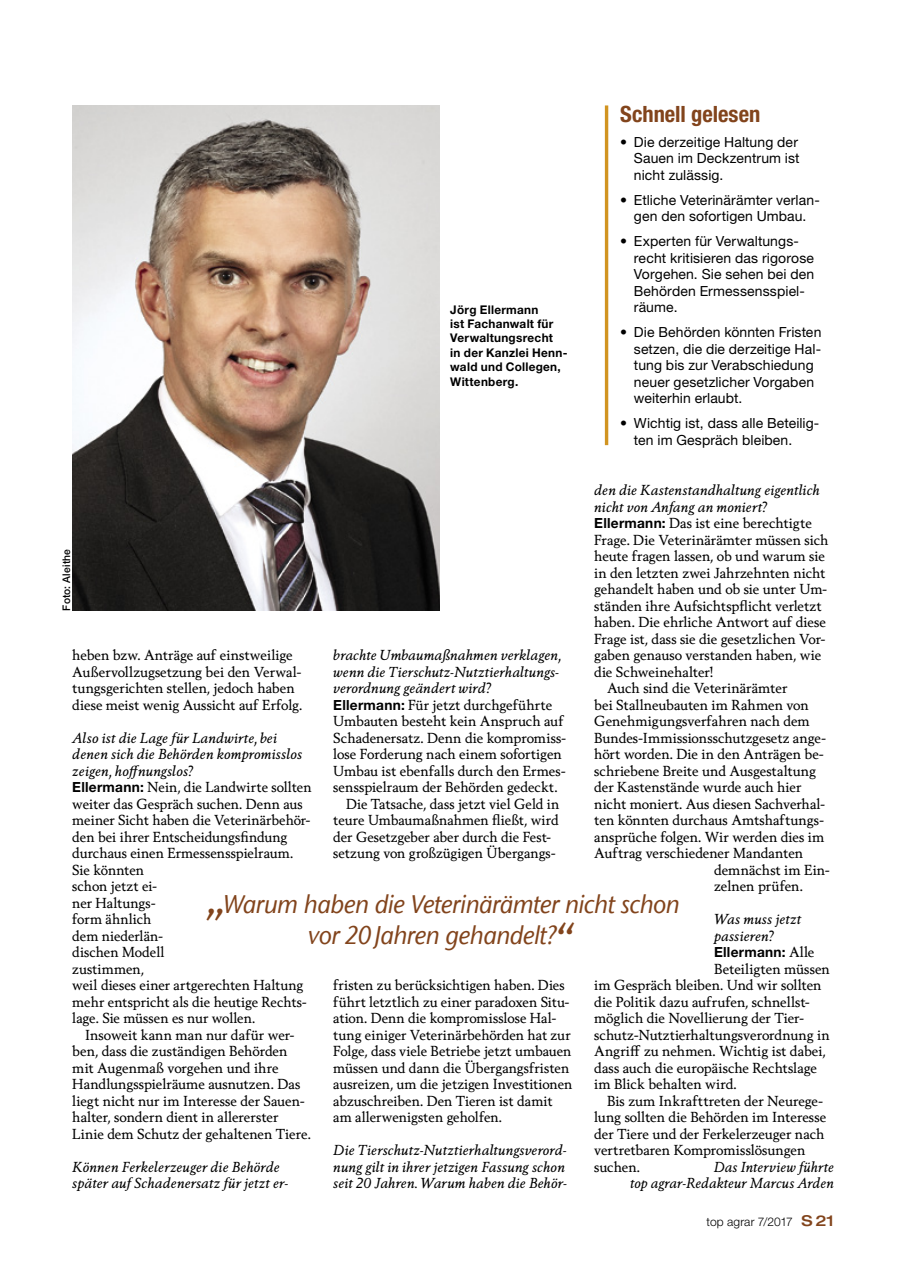
<style>
.page{position:relative;width:902px;height:1263px;background:#fff}
.page>*{position:absolute;margin:0;border:0;box-sizing:border-box;transform-origin:0 0}
.Zitat{font:italic 500 25.5px/31.5px "Stone Sans IIITC Com";letter-spacing:-.015em;color:#82441c;text-align:center;scale:.96 1}
.Schnell_gelesen_Tite{font:700 condensed 22.5px "Helvetica Neue LT Pro";color:#82441c}
.Interview_Antwort{font:13.95px/16.5px "Berling Nova Text Pro";color:#000}
.Flattersatz{font:13.95px/16.5px "Berling Nova Text Pro";letter-spacing:.005em;color:#000}
.Interview_Frage{font:italic 13.95px/16.5px "Berling Nova Text Pro";letter-spacing:.005em;color:#000}
.t1{font:13.95px/16.5px "Helvetica Neue LT Pro";letter-spacing:.01em;color:#000}
.Flattersatz-2{font:italic 13.95px/16.5px "Berling Nova Text Pro";letter-spacing:.005em;color:#000;text-align:right}
.Interview_Antwort-2{font:700 13.95px "Helvetica Neue LT Pro";letter-spacing:.02em;color:#000}
.BU{font:700 12px/14.4px "Helvetica Neue LT Pro";letter-spacing:.025em;color:#000}
.t2{font:300 12px "Helvetica Neue LT Pro";letter-spacing:.01em;color:#000}
.Bildnachweis{font:500 10.5px "Helvetica Neue LT Pro";letter-spacing:.02em;color:#000}
.s1{font-family:"Helvetica Neue LT Pro";font-weight:700}
.s2{font-family:"Berling Nova Text Pro";font-weight:400}
.s3{font-style:normal;font-size:40.5px}
.s4{font-weight:500;font-stretch:expanded;font-size:15px;color:#82441c}
</style>
<div class="page">
<svg style="left:604px;top:105px;width:4px;height:340px"></svg>
<img style="left:72px;top:105px;width:367px;height:505px">
<p class="BU" style="left:450px;top:302px;width:119px">Jörg Ellermann<br>ist Fachanwalt für<br>Verwaltungsrecht<br>in der Kanzlei Henn&shy;wald und Collegen,<br>Wittenberg.</p>
<p class="Schnell_gelesen_Tite" style="left:620px;top:100px;width:141px">Schnell gelesen</p>
<p class="t1" style="left:634px;top:133px;width:167px;text-indent:-14px">• Die derzeitige Haltung der<br>Sauen im Deckzentrum ist nicht zulässig.</p>
<p class="t1" style="left:620px;top:191px;width:201px;text-align:center">• Etliche Veterinärämter verlan&shy;gen den sofortigen Umbau.</p>
<p class="t1" style="left:634px;top:233px;width:182px;text-indent:-14px">• Experten für Verwaltungs&shy;recht kritisieren das rigorose<br>Vorgehen. Sie sehen bei den<br>Behörden Ermessensspiel&shy;räume.</p>
<p class="t1" style="left:634px;top:324px;width:189px;text-indent:-14px">• Die Behörden könnten Fristen setzen, die die derzeitige Hal&shy;tung bis zur Verabschiedung neuer gesetzlicher Vorgaben weiterhin erlaubt.</p>
<p class="t1" style="left:634px;top:415px;width:187px;text-indent:-14px">• Wichtig ist, dass alle Beteilig&shy;ten im Gespräch bleiben.</p>
<p class="Interview_Frage" style="left:594px;top:482px;width:227px">den die Kastenstandhaltung eigentlich nicht von Anfang an moniert?</p>
<p class="Interview_Antwort" style="left:594px;top:514px;width:236px"><span class="s1">Ellermann:</span> Das ist eine berechtigte Frage. Die Veterinärämter müssen sich heute fragen lassen, ob und warum sie in den letzten zwei Jahrzehnten nicht gehandelt haben und ob sie unter Um&shy;ständen ihre Aufsichtspflicht verletzt haben. Die ehrliche Antwort auf diese Frage ist, dass sie die gesetzlichen Vor&shy;gaben genauso verstanden haben, wie die Schweinehalter!</p>
<p class="Flattersatz" style="left:607px;top:679px;width:182px">Auch sind die Veterinärämter</p>
<p class="Flattersatz" style="left:594px;top:696px;width:216px">bei Stallneubauten im Rahmen von</p>
<p class="Flattersatz" style="left:594px;top:712px;width:217px">Genehmigungsverfahren nach dem</p>
<p class="Flattersatz" style="left:594px;top:729px;width:233px">Bundes-Immissionsschutzgesetz ange-</p>
<p class="Flattersatz" style="left:594px;top:745px;width:231px">hört worden. Die in den Anträgen be-</p>
<p class="Flattersatz" style="left:594px;top:762px;width:223px">schriebene Breite und Ausgestaltung</p>
<p class="Flattersatz" style="left:594px;top:778px;width:209px">der Kastenstände wurde auch hier</p>
<p class="Flattersatz" style="left:594px;top:795px;width:232px">nicht moniert. Aus diesen Sachverhal-</p>
<p class="Flattersatz" style="left:594px;top:811px;width:231px">ten könnten durchaus Amtshaftungs-</p>
<p class="Flattersatz" style="left:594px;top:828px;width:232px">ansprüche folgen. Wir werden dies im</p>
<p class="Flattersatz" style="left:594px;top:844px;width:210px">Auftrag verschiedener Mandanten</p>
<p class="Flattersatz" style="left:714px;top:861px;width:117px">demnächst im Ein-</p>
<p class="Flattersatz" style="left:714px;top:877px;width:90px">zelnen prüfen.</p>
<p class="Interview_Frage" style="left:714px;top:911px;width:89px">Was muss jetzt passieren?</p>
<p class="Interview_Antwort-2" style="left:714px;top:943px;width:102px">Ellermann: <span class="s2">Alle</span></p>
<p class="Interview_Antwort" style="left:714px;top:960px;width:117px">Beteiligten müssen</p>
<p class="Interview_Antwort" style="left:594px;top:976px;width:229px">im Gespräch bleiben. Und wir sollten</p>
<p class="Interview_Antwort" style="left:594px;top:993px;width:217px">die Politik dazu aufrufen, schnellst-</p>
<p class="Interview_Antwort" style="left:594px;top:1009px;width:211px">möglich die Novellierung der Tier-</p>
<p class="Interview_Antwort" style="left:594px;top:1026px;width:237px">schutz-Nutztierhaltungsverordnung in</p>
<p class="Interview_Antwort" style="left:594px;top:1042px;width:233px">Angriff zu nehmen. Wichtig ist dabei,</p>
<p class="Interview_Antwort" style="left:594px;top:1059px;width:224px">dass auch die europäische Rechtslage</p>
<p class="Interview_Antwort" style="left:594px;top:1075px;width:144px">im Blick behalten wird.</p>
<p class="Flattersatz" style="left:594px;top:1092px;width:233px;text-indent:13px">Bis zum Inkrafttreten der Neurege&shy;lung sollten die Behörden im Interesse der Tiere und der Ferkelerzeuger nach vertretbaren Kompromisslösungen suchen.</p>
<p class="Bildnachweis" style="left:60px;top:610px;width:63px;rotate:-90deg">Foto: Aleithe</p>
<p class="Interview_Antwort" style="left:72px;top:646px;width:231px">heben bzw. Anträge auf einstweilige Außervollzugsetzung bei den Verwal&shy;tungsgerichten stellen, jedoch haben diese meist wenig Aussicht auf Erfolg.</p>
<p class="Interview_Frage" style="left:72px;top:729px;width:231px">Also ist die Lage für Landwirte, bei denen sich die Behörden kompromisslos zeigen, hoffnungslos?</p>
<p class="Interview_Antwort" style="left:72px;top:778px;width:241px"><span class="s1">Ellermann:</span> Nein, die Landwirte sollten weiter das Gespräch suchen. Denn aus meiner Sicht haben die Veterinärbehör&shy;den bei ihrer Entscheidungsfindung durchaus einen Ermessensspielraum.<br>Sie könnten<br>schon jetzt ei-<br>ner Haltungs-<br>form ähnlich<br>dem niederlän-<br>dischen Modell<br>zustimmen,<br>weil dieses einer artgerechten Haltung mehr entspricht als die heutige Rechts&shy;lage. Sie müssen es nur wollen.</p>
<p class="Flattersatz" style="left:72px;top:1026px;width:240px;text-indent:13px">Insoweit kann man nur dafür wer&shy;ben, dass die zuständigen Behörden mit Augenmaß vorgehen und ihre Handlungsspielräume ausnutzen. Das liegt nicht nur im Interesse der Sauen&shy;halter, sondern dient in allererster Linie dem Schutz der gehaltenen Tiere.</p>
<p class="Interview_Frage" style="left:72px;top:1158px;width:217px">Können Ferkelerzeuger die Behörde später auf Schadenersatz für jetzt er-</p>
<p class="Interview_Frage" style="left:333px;top:647px;width:229px">brachte Umbaumaßnahmen verklagen, wenn die Tierschutz-Nutztierhaltungs&shy;verordnung geändert wird?</p>
<p class="Interview_Antwort" style="left:333px;top:696px;width:234px"><span class="s1">Ellermann:</span> Für jetzt durchgeführte Umbauten besteht kein Anspruch auf Schadenersatz. Denn die kompromiss&shy;lose Forderung nach einem sofortigen Umbau ist ebenfalls durch den Ermes&shy;sensspielraum der Behörden gedeckt.</p>
<p class="Flattersatz" style="left:333px;top:795px;width:227px;text-indent:13px">Die Tatsache, dass jetzt viel Geld in teure Umbaumaßnahmen fließt, wird der Gesetzgeber aber durch die Fest&shy;setzung von großzügigen Übergangs-</p>
<p class="Zitat" style="left:205px;top:888px;width:496px"><span class="s3">„</span>Warum haben die Veterinärämter nicht schon vor 20Jahren gehandelt?<span class="s3">“</span></p>
<p class="Flattersatz" style="left:333px;top:976px;width:241px">fristen zu berücksichtigen haben. Dies führt letztlich zu einer paradoxen Situ&shy;ation. Denn die kompromisslose Hal&shy;tung einiger Veterinärbehörden hat zur Folge, dass viele Betriebe jetzt umbauen müssen und dann die Übergangsfristen ausreizen, um die jetzigen Investitionen abzuschreiben. Den Tieren ist damit am allerwenigsten geholfen.</p>
<p class="Interview_Frage" style="left:333px;top:1142px;width:235px">Die Tierschutz-Nutztierhaltungsverord&shy;nung gilt in ihrer jetzigen Fassung schon seit 20 Jahren. Warum haben die Behör-</p>
<p class="Flattersatz-2" style="left:630px;top:1158px;width:205px">Das Interview führte<br>top agrar-Redakteur Marcus Arden</p>
<p class="t2" style="left:706px;top:1214px;width:129px">top agrar 7/2017 <span class="s4">S 21</span></p>
</div>
